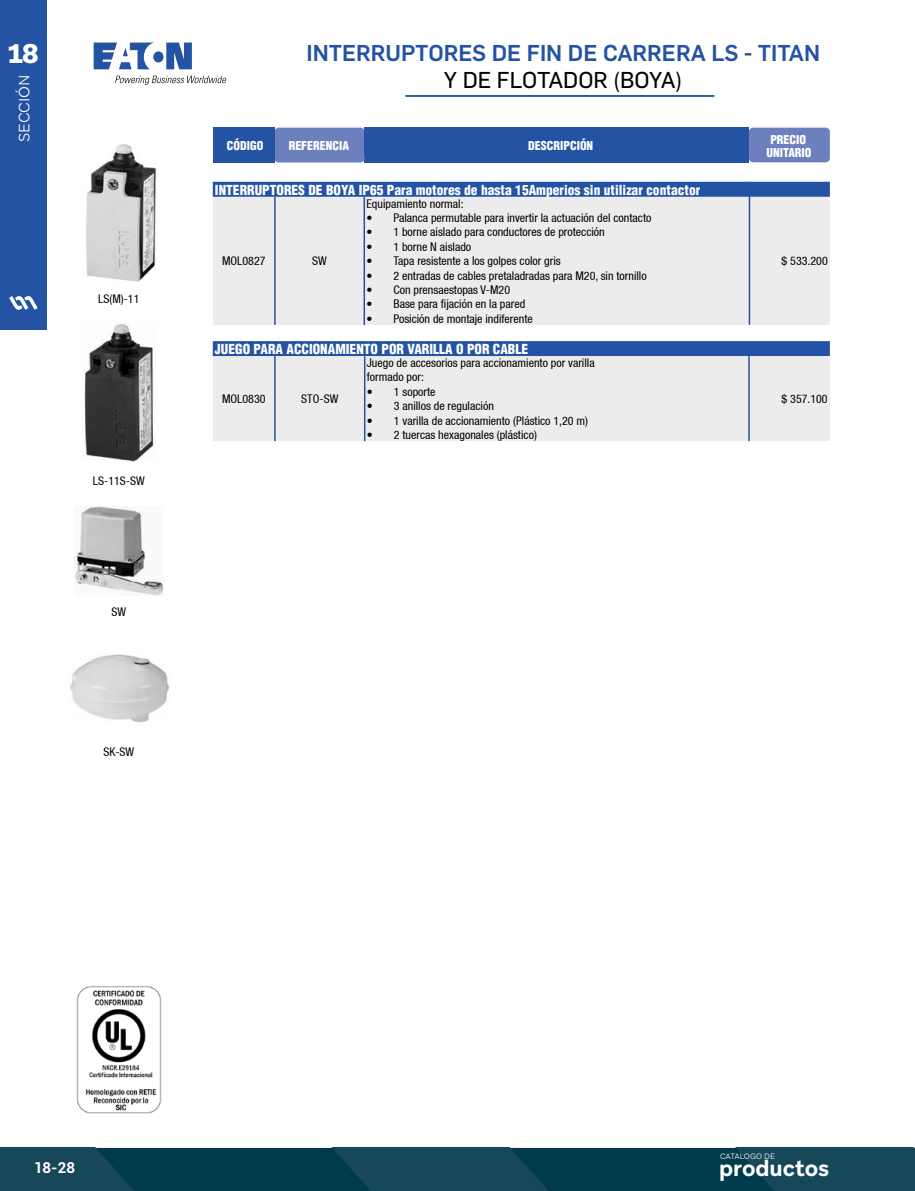
<style>
.page{position:relative;width:915px;height:1191px;background:#fff}
.page>*{position:absolute;margin:0;border:0;box-sizing:border-box;transform-origin:0 0}
.t1{font:900 27px "Aribau Grotesk";color:#fff}
.t2{font:500 22.5px "Flama";color:#2353a2}
.t3{font:22.5px "Flama Basic";color:#000}
.t4{font:700 22.2px "Aribau Grotesk";color:#fff}
.t5{font:300 15px "Aribau Grotesk";color:#fff}
.t6{font:700 15px "Roboto";color:#fff}
.t7{font:900 condensed 13.5px "Helvetica";color:#fff}
.t8{font:condensed 12px/14.4px "Helvetica 57";color:#000}
.t9{font:900 condensed 11.85px/12.6px "Helvetica";color:#fff;text-align:center}
.t10{font:300 7.8px "Aribau Grotesk";letter-spacing:-.005em;color:#fff}
</style>
<div class="page">
<svg style="left:94px;top:43px;width:98px;height:26px"></svg>
<svg style="left:115px;top:76px;width:111px;height:9px"></svg>
<hr style="left:405px;top:95px;width:309px;height:2px;background:#2353a2">
<div style="left:0;top:0;width:47px;height:330px;background:#2353a2"></div>
<svg style="left:9px;top:296px;width:29px;height:14px"></svg>
<svg style="left:0;top:1147px;width:914px;height:44px;background:#0d4355"></svg>
<div style="left:213px;top:197px;width:616px;height:128px;background:#ececec"></div>
<div style="left:213px;top:182px;width:616px;height:15px;background:#2353a2"></div>
<hr style="left:274px;top:197px;width:1px;height:128px;background:#2353a2">
<hr style="left:363px;top:197px;width:2px;height:128px;background:#2353a2">
<hr style="left:748px;top:197px;width:2px;height:128px;background:#2353a2">
<div style="left:213px;top:356px;width:616px;height:85px;background:#ececec"></div>
<div style="left:213px;top:341px;width:616px;height:15px;background:#2353a2"></div>
<hr style="left:274px;top:356px;width:1px;height:85px;background:#2353a2">
<hr style="left:364px;top:356px;width:1px;height:85px;background:#2353a2">
<hr style="left:748px;top:356px;width:1px;height:85px;background:#2353a2">
<img style="left:86px;top:144px;width:71px;height:138px">
<img style="left:84px;top:324px;width:70px;height:138px">
<img style="left:70px;top:654px;width:99px;height:68px">
<img style="left:74px;top:506px;width:89px;height:90px">
<img style="left:76px;top:986px;width:85px;height:127px">
<div style="left:274px;top:128px;width:90px;height:34px;background:#6c80be;border-radius:4px"></div>
<div style="left:364px;top:128px;width:384px;height:34px;background:#2353a2"></div>
<div style="left:213px;top:128px;width:61px;height:34px;background:#2353a2"></div>
<div style="left:748px;top:128px;width:81px;height:34px;background:#6c80be;border-radius:4px"></div>
<h1 class="t1" style="left:8px;top:36px;width:33px">18</h1>
<p class="t5" style="left:15px;top:142px;width:69px;rotate:-90deg">SECCIÓN</p>
<p class="t8" style="left:98px;top:291px;width:43px">LS(M)-11</p>
<p class="t8" style="left:93px;top:473px;width:53px">LS-11S-SW</p>
<p class="t8" style="left:111px;top:604px;width:16px">SW</p>
<p class="t8" style="left:103px;top:744px;width:32px">SK-SW</p>
<h2 class="t2" style="left:306px;top:37px;width:515px">INTERRUPTORES DE FIN DE CARRERA LS - TITAN</h2>
<h2 class="t3" style="left:444px;top:64px;width:240px">Y DE FLOTADOR (BOYA)</h2>
<p class="t9" style="left:227px;top:139px;width:38px">CÓDIGO</p>
<p class="t9" style="left:288px;top:139px;width:62px">REFERENCIA</p>
<p class="t9" style="left:528px;top:139px;width:66px">DESCRIPCIÓN</p>
<p class="t9" style="left:766px;top:134px;width:47px">PRECIO<br>UNITARIO</p>
<p class="t7" style="left:215px;top:181px;width:486px">INTERRUPTORES DE BOYA IP65 Para motores de hasta 15Amperios sin utilizar contactor</p>
<p class="t8" style="left:366px;top:196px;width:99px">Equipamiento normal:</p>
<p class="t8" style="left:366px;top:210px;width:286px">• Palanca permutable para invertir la actuación del contacto</p>
<p class="t8" style="left:366px;top:225px;width:240px">• 1 borne aislado para conductores de protección</p>
<p class="t8" style="left:366px;top:239px;width:106px">• 1 borne N aislado</p>
<p class="t8" style="left:366px;top:254px;width:196px">• Tapa resistente a los golpes color gris</p>
<p class="t8" style="left:366px;top:268px;width:282px">• 2 entradas de cables pretaladradas para M20, sin tornillo</p>
<p class="t8" style="left:366px;top:282px;width:145px">• Con prensaestopas V-M20</p>
<p class="t8" style="left:366px;top:297px;width:160px">• Base para fijación en la pared</p>
<p class="t8" style="left:366px;top:311px;width:168px">• Posición de montaje indiferente</p>
<p class="t8" style="left:222px;top:254px;width:45px">MOL0827</p>
<p class="t8" style="left:312px;top:254px;width:16px">SW</p>
<p class="t7" style="left:215px;top:340px;width:315px">JUEGO PARA ACCIONAMIENTO POR VARILLA O POR CABLE</p>
<p class="t8" style="left:222px;top:391px;width:45px">MOL0830</p>
<p class="t8" style="left:301px;top:391px;width:39px">STO-SW</p>
<p class="t8" style="left:367px;top:355px;width:229px">Juego de accesorios para accionamiento por varilla formado por:</p>
<p class="t8" style="left:367px;top:384px;width:70px">• 1 soporte</p>
<p class="t8" style="left:367px;top:398px;width:128px">• 3 anillos de regulación</p>
<p class="t8" style="left:367px;top:413px;width:223px">• 1 varilla de accionamiento (Plástico 1,20 m)</p>
<p class="t8" style="left:367px;top:427px;width:171px">• 2 tuercas hexagonales (plástico)</p>
<p class="t8" style="left:781px;top:254px;width:48px">$ 533.200</p>
<p class="t8" style="left:781px;top:391px;width:48px">$ 357.100</p>
<p class="t6" style="left:34px;top:1157px;width:42px">18-28</p>
<p class="t10" style="left:719px;top:1151px;width:57px">CATALOGO DE</p>
<h3 class="t4" style="left:719px;top:1154px;width:111px">productos</h3>
</div>
